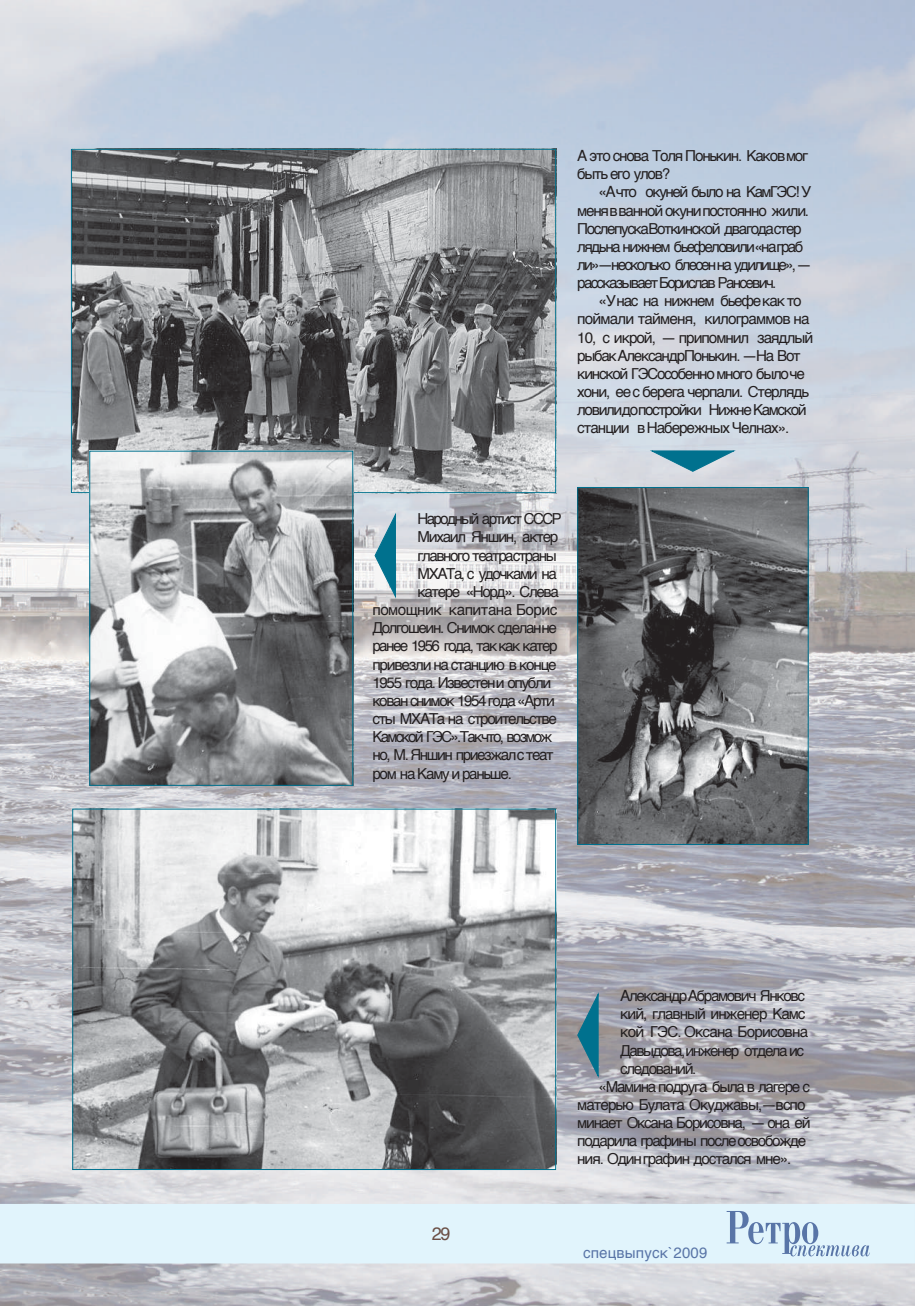
<style>
.page{position:relative;width:915px;height:1306px;background:#fff}
.page>*{position:absolute;margin:0;border:0;box-sizing:border-box;transform-origin:0 0}
.t1{font:18px "Helvetica";color:#6b4f46}
.t2{font:15.15px/18.1px "Helvetica";letter-spacing:-.085em;color:#231f20}
.t3{font:15.15px/18.1px "Helvetica";letter-spacing:-.105em;color:#231f20}
.t4{font:15.15px "Helvetica";letter-spacing:-.065em;color:#231f20}
.t5{font:15.15px "Helvetica";letter-spacing:-.115em;color:#231f20}
.t6{font:15.15px "Helvetica";letter-spacing:-.05em;color:#231f20}
.t7{font:15.15px "Helvetica";letter-spacing:-.035em;color:#231f20}
.t8{font:15.15px "Helvetica";letter-spacing:-.11em;color:#231f20}
.t9{font:15px "Helvetica";letter-spacing:.015em;color:#5975a7}
</style>
<div class="page">
<img style="left:0;top:0;width:914px;height:1305px">
<div style="left:1px;top:1204px;width:912px;height:58px;background:#e1f4fc"></div>
<div style="left:0;top:1203px;width:914px;height:60px;border:2px solid #e1f4fc"></div>
<svg style="left:726px;top:1211px;width:143px;height:45px"></svg>
<svg style="left:650px;top:450px;width:86px;height:22px"></svg>
<svg style="left:374px;top:513px;width:22px;height:86px"></svg>
<svg style="left:576px;top:993px;width:23px;height:86px"></svg>
<img style="left:579px;top:489px;width:227px;height:353px">
<div style="left:577px;top:487px;width:231px;height:357px;border:1px solid #00718e"></div>
<img style="left:73px;top:151px;width:481px;height:340px">
<img style="left:91px;top:453px;width:260px;height:330px">
<div style="left:89px;top:451px;width:264px;height:334px;border:1px solid #00718e"></div>
<img style="left:74px;top:810px;width:480px;height:357px">
<p class="t2" style="left:577px;top:147px;width:232px">А это снова Толя Понькин. Каков мог быть его улов?</p>
<p class="t3" style="left:577px;top:184px;width:236px;text-indent:21px">«А что окуней было на КамГЭС! У меня в ванной окуни постоянно жили.<br>Послепуска Воткинской два года стер лядь на нижнем бьефеловили «на граб ли»—несколько блесен на удилище»,— рассказывает Борислав Рансевич.</p>
<p class="t2" style="left:577px;top:293px;width:237px;text-indent:21px">«У нас на нижнем бьефе как то поймали тайменя, килограммов на<br>10, с икрой, — припомнил заядлый рыбак Александр Понькин. —На Вот кинской ГЭСособенно много было че хони, ее с берега черпали. Стерлядь ловили до постройки Нижне Камской станции в Набережных Челнах».</p>
<p class="t8" style="left:417px;top:513px;width:146px">Народный артист СССР</p>
<p class="t2" style="left:417px;top:529px;width:142px">Михаил Яншин, актер</p>
<p class="t2" style="left:417px;top:547px;width:141px">главного театра страны</p>
<p class="t2" style="left:417px;top:565px;width:141px">МХАТа, с удочками на</p>
<p class="t2" style="left:417px;top:583px;width:143px">катере «Норд». Слева</p>
<p class="t7" style="left:372px;top:603px;width:186px">помощник капитана Борис</p>
<p class="t2" style="left:372px;top:619px;width:186px">Долгошеин. Снимок сделан не</p>
<p class="t3" style="left:372px;top:638px;width:186px">ранее 1956 года, так как катер</p>
<p class="t2" style="left:372px;top:656px;width:185px">привезли на станцию в конце</p>
<p class="t2" style="left:372px;top:674px;width:180px">1955 года. Известен и опубли</p>
<p class="t2" style="left:372px;top:692px;width:184px">кован снимок 1954 года «Арти</p>
<p class="t2" style="left:372px;top:710px;width:186px">сты МХАТа на строительстве</p>
<p class="t5" style="left:372px;top:730px;width:181px">Камской ГЭС».Так что, возмож</p>
<p class="t2" style="left:372px;top:746px;width:183px">но, М. Яншин приезжал с теат</p>
<p class="t2" style="left:372px;top:765px;width:141px">ром на Каму и раньше.</p>
<p class="t1" style="left:431px;top:1226px;width:20px">29</p>
<p class="t2" style="left:620px;top:987px;width:186px">Александр Абрамович Янковс</p>
<p class="t4" style="left:620px;top:1007px;width:187px">кий, главный инженер Камс</p>
<p class="t6" style="left:620px;top:1025px;width:189px">кой ГЭС. Оксана Борисовна</p>
<p class="t2" style="left:620px;top:1042px;width:185px">Давыдова, инженер отдела ис</p>
<p class="t2" style="left:620px;top:1060px;width:78px">следований.</p>
<p class="t2" style="left:598px;top:1078px;width:213px">«Мамина подруга была в лагере с</p>
<p class="t4" style="left:577px;top:1098px;width:230px">матерью Булата Окуджавы, —вспо</p>
<p class="t2" style="left:577px;top:1114px;width:235px">минает Оксана Борисовна, — она ей</p>
<p class="t2" style="left:577px;top:1132px;width:230px">подарила графины после освобожде</p>
<p class="t2" style="left:577px;top:1150px;width:215px">ния. Один графин достался мне».</p>
<p class="t9" style="left:582px;top:1246px;width:126px">спецвыпуск`2009</p>
</div>
